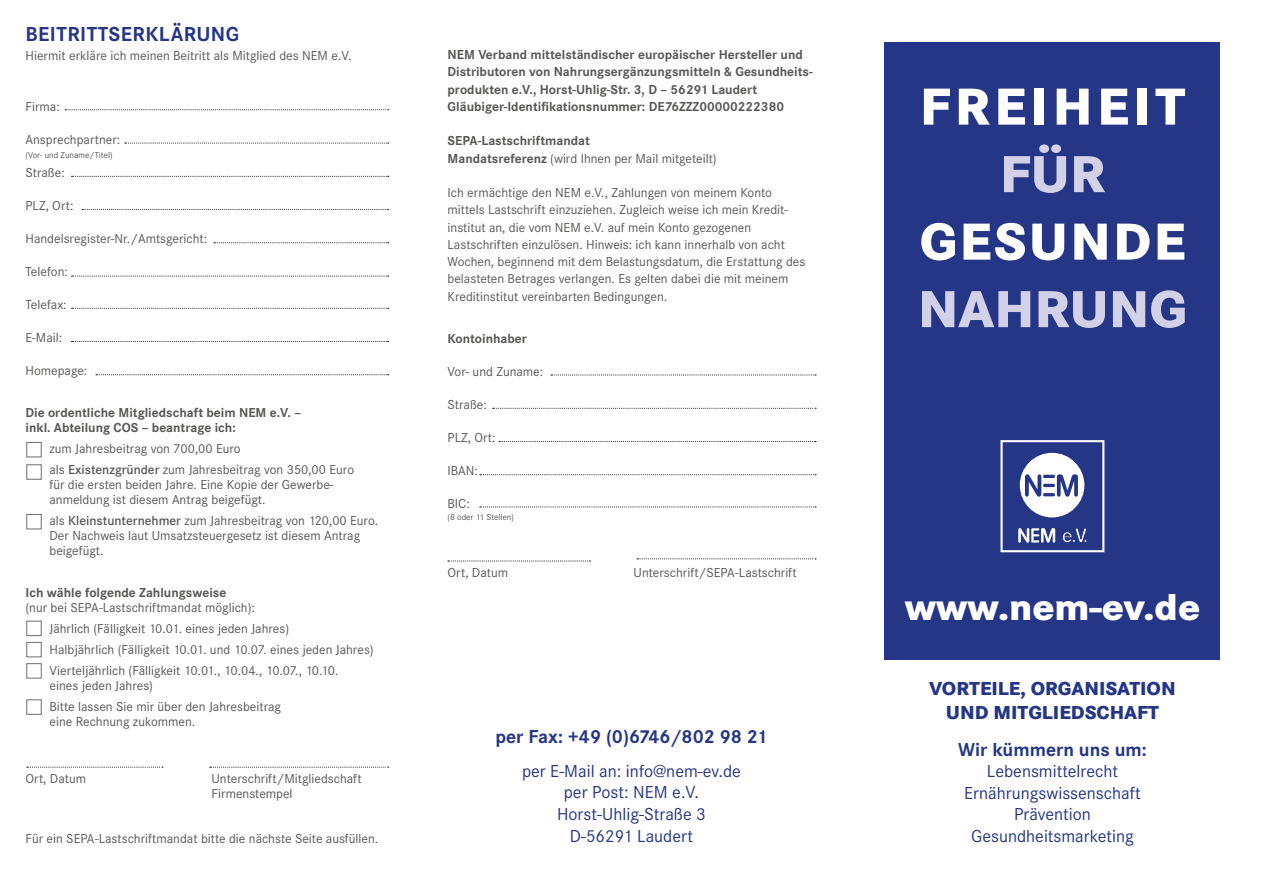
<style>
.page{position:relative;width:1263px;height:893px;background:#fff}
.page>*{position:absolute;margin:0;border:0;box-sizing:border-box;transform-origin:0 0}
.t1{font:800 54px "Corporate S";color:#d2d1e8}
.t2{font:800 54px "Corporate S";letter-spacing:.08em;color:#fff}
.t3{font:800 54px "Corporate S";letter-spacing:.04em;color:#fff}
.t4{font:800 39px "Corporate S";color:#fff}
.t5{font:700 21px "Corporate S";letter-spacing:.165em;color:#253686}
.t6{font:700 19.5px "Corporate S";color:#253686}
.t7{font:800 19.5px "Corporate S";color:#253686}
.t8{font:18px/21.6px "Corporate S";color:#253686;text-align:center}
.t9{font:13.5px/17.2px "Corporate S";color:#575756}
.t10{font:700 13.5px/17.2px "Corporate S";color:#575756}
.t11{font:9px "Corporate S";color:#575756}
.s1{font-weight:600}
.s2{font-weight:400}
</style>
<div class="page">
<div style="left:884px;top:43px;width:336px;height:617px;background:#253686"></div>
<div style="left:1000px;top:440px;width:104px;height:112px;border:2px solid #fff"></div>
<div style="left:1020px;top:453px;width:64px;height:64px;background:#fff;border-radius:50%"></div>
<svg style="left:1025px;top:474px;width:53px;height:23px"></svg>
<svg style="left:1062px;top:528px;width:25px;height:14px"></svg>
<svg style="left:1018px;top:528px;width:37px;height:15px"></svg>
<svg style="left:65px;top:109px;width:324px;height:1px"></svg>
<svg style="left:125px;top:143px;width:264px;height:1px"></svg>
<svg style="left:72px;top:176px;width:317px;height:1px"></svg>
<svg style="left:82px;top:209px;width:307px;height:1px"></svg>
<svg style="left:214px;top:242px;width:175px;height:1px"></svg>
<svg style="left:72px;top:276px;width:317px;height:1px"></svg>
<svg style="left:72px;top:308px;width:317px;height:1px"></svg>
<svg style="left:72px;top:341px;width:317px;height:1px"></svg>
<svg style="left:96px;top:374px;width:293px;height:1px"></svg>
<div style="left:26px;top:442px;width:16px;height:15px;border:1px solid #706f6f"></div>
<div style="left:26px;top:464px;width:16px;height:16px;border:1px solid #706f6f"></div>
<div style="left:26px;top:514px;width:16px;height:15px;border:1px solid #706f6f"></div>
<div style="left:26px;top:642px;width:16px;height:15px;border:1px solid #706f6f"></div>
<div style="left:26px;top:621px;width:16px;height:15px;border:1px solid #706f6f"></div>
<div style="left:26px;top:663px;width:16px;height:15px;border:1px solid #706f6f"></div>
<div style="left:26px;top:699px;width:16px;height:16px;border:1px solid #706f6f"></div>
<svg style="left:27px;top:767px;width:136px;height:1px"></svg>
<svg style="left:210px;top:767px;width:179px;height:1px"></svg>
<svg style="left:551px;top:375px;width:265px;height:1px"></svg>
<svg style="left:492px;top:408px;width:324px;height:1px"></svg>
<svg style="left:499px;top:441px;width:317px;height:1px"></svg>
<svg style="left:480px;top:474px;width:336px;height:1px"></svg>
<svg style="left:480px;top:507px;width:336px;height:1px"></svg>
<svg style="left:448px;top:561px;width:142px;height:1px"></svg>
<svg style="left:637px;top:559px;width:179px;height:1px"></svg>
<h3 class="t5" style="left:26px;top:22px;width:215px">Beitrittserklärung</h3>
<p class="t9" style="left:26px;top:47px;width:327px">Hiermit erkläre ich meinen Beitritt als Mitglied des NEM e.V.</p>
<p class="t9" style="left:26px;top:98px;width:36px">Firma:</p>
<p class="t9" style="left:26px;top:131px;width:96px">Ansprechpartner:</p>
<p class="t9" style="left:26px;top:164px;width:41px">Straße:</p>
<p class="t9" style="left:26px;top:197px;width:50px">PLZ, Ort:</p>
<p class="t9" style="left:26px;top:230px;width:183px">Handelsregister-Nr./Amtsgericht:</p>
<p class="t9" style="left:26px;top:263px;width:44px">Telefon:</p>
<p class="t9" style="left:26px;top:296px;width:43px">Telefax:</p>
<p class="t9" style="left:26px;top:329px;width:38px">E-Mail:</p>
<p class="t9" style="left:26px;top:361px;width:63px">Homepage:</p>
<p class="t10" style="left:26px;top:405px;width:277px;line-height:15px">Die ordentliche Mitgliedschaft beim NEM e.V. – inkl. Abteilung COS – beantrage ich:</p>
<p class="t9" style="left:50px;top:438px;width:306px;line-height:21px">zum Jahresbeitrag von 700,00 Euro<br>als <span class="s1">Existenzgründer</span> zum Jahresbeitrag von 350,00 Euro</p>
<p class="t9" style="left:50px;top:477px;width:286px;line-height:15px">für die ersten beiden Jahre. Eine Kopie der Gewerbe&shy;anmeldung ist diesem Antrag beigefügt.</p>
<p class="t9" style="left:50px;top:513px;width:330px;line-height:15px">als <span class="s1">Kleinstunternehmer</span> zum Jahresbeitrag von 120,00 Euro.<br>Der Nachweis laut Umsatzsteuergesetz ist diesem Antrag beigefügt.</p>
<p class="t10" style="left:26px;top:584px;width:202px">Ich wähle folgende Zahlungsweise</p>
<p class="t9" style="left:50px;top:597px;width:326px;line-height:21px;text-indent:-24px">(nur bei SEPA-Lastschriftmandat möglich):<br>Jährlich (Fälligkeit 10.01. eines jeden Jahres)<br>Halbjährlich (Fälligkeit 10.01. und 10.07. eines jeden Jahres)<br>Vierteljährlich (Fälligkeit 10.01., 10.04., 10.07., 10.10.</p>
<p class="t9" style="left:50px;top:675px;width:233px;line-height:21px">eines jeden Jahres)<br>Bitte lassen Sie mir über den Jahresbeitrag</p>
<p class="t9" style="left:50px;top:713px;width:147px">eine Rechnung zukommen.</p>
<p class="t11" style="left:26px;top:149px;width:89px">(Vor- und Zuname/Titel)</p>
<p class="t9" style="left:26px;top:770px;width:62px">Ort, Datum</p>
<p class="t9" style="left:212px;top:771px;width:152px;line-height:15px">Unterschrift/Mitgliedschaft<br>Firmenstempel</p>
<p class="t9" style="left:26px;top:830px;width:354px">Für ein SEPA-Lastschriftmandat bitte die nächste Seite ausfüllen.</p>
<p class="t10" style="left:448px;top:46px;width:367px">NEM Verband mittelständischer europäischer Hersteller und Distributoren von Nahrungsergänzungsmitteln &amp; Gesundheits&shy;produkten e.V., Horst-Uhlig-Str. 3, D – 56291 Laudert Gläubiger-Identifikationsnummer: DE76ZZZ00000222380</p>
<p class="t10" style="left:448px;top:133px;width:271px">SEPA-Lastschriftmandat<br>Mandatsreferenz <span class="s2">(wird Ihnen per Mail mitgeteilt)</span></p>
<p class="t9" style="left:448px;top:184px;width:359px">Ich ermächtige den NEM e.V., Zahlungen von meinem Konto mittels Lastschrift einzuziehen. Zugleich weise ich mein Kredit&shy;institut an, die vom NEM e.V. auf mein Konto gezogenen Lastschriften einzulösen. Hinweis: ich kann innerhalb von acht Wochen, beginnend mit dem Belastungsdatum, die Erstattung des belasteten Betrages verlangen. Es gelten dabei die mit meinem Kreditinstitut vereinbarten Bedingungen.</p>
<p class="t10" style="left:448px;top:330px;width:81px">Kontoinhaber</p>
<p class="t9" style="left:448px;top:363px;width:97px">Vor- und Zuname:</p>
<p class="t9" style="left:448px;top:396px;width:41px">Straße:</p>
<p class="t9" style="left:448px;top:429px;width:50px">PLZ, Ort:</p>
<p class="t9" style="left:448px;top:462px;width:32px">IBAN:</p>
<p class="t9" style="left:448px;top:495px;width:24px">BIC:</p>
<p class="t11" style="left:448px;top:512px;width:68px">(8 oder 11 Stellen)</p>
<p class="t9" style="left:448px;top:564px;width:62px">Ort, Datum</p>
<p class="t9" style="left:634px;top:564px;width:165px">Unterschrift/SEPA-Lastschrift</p>
<h3 class="t6" style="left:495px;top:726px;width:273px">per Fax: +49 (0)6746/802 98 21</h3>
<h3 class="t8" style="left:522px;top:760px;width:220px">per E-Mail an: info@nem-ev.de per Post: NEM e.V.<br>Horst-Uhlig-Straße 3<br>D-56291 Laudert</h3>
<h1 class="t2" style="left:920px;top:75px;width:267px">FREIHEIT</h1>
<h1 class="t1" style="left:1000px;top:142px;width:107px">FÜR</h1>
<h1 class="t3" style="left:919px;top:210px;width:267px">GESUNDE</h1>
<h1 class="t1" style="left:918px;top:277px;width:271px">NAHRUNG</h1>
<h2 class="t4" style="left:905px;top:584px;width:297px">WWW.NEM-EV.DE</h2>
<h3 class="t7" style="left:929px;top:677px;width:38px">VORTEI</h3>
<h3 class="t7" style="left:998px;top:677px;width:46px">LE, ORGANISATI</h3>
<h3 class="t7" style="left:1146px;top:677px;width:28px">ON</h3>
<h3 class="t7" style="left:946px;top:701px;width:15px">UND</h3>
<h3 class="t7" style="left:993px;top:701px;width:71px">MITGLIEDS</h3>
<h3 class="t7" style="left:1096px;top:701px;width:27px">CHAFT</h3>
<h3 class="t6" style="left:958px;top:738px;width:190px">Wir kümmern uns um:</h3>
<h3 class="t8" style="left:964px;top:760px;width:178px">Lebensmittelrecht<br>Ernährungswissenschaft<br>Prävention<br>Gesundheitsmarketing</h3>
</div>
